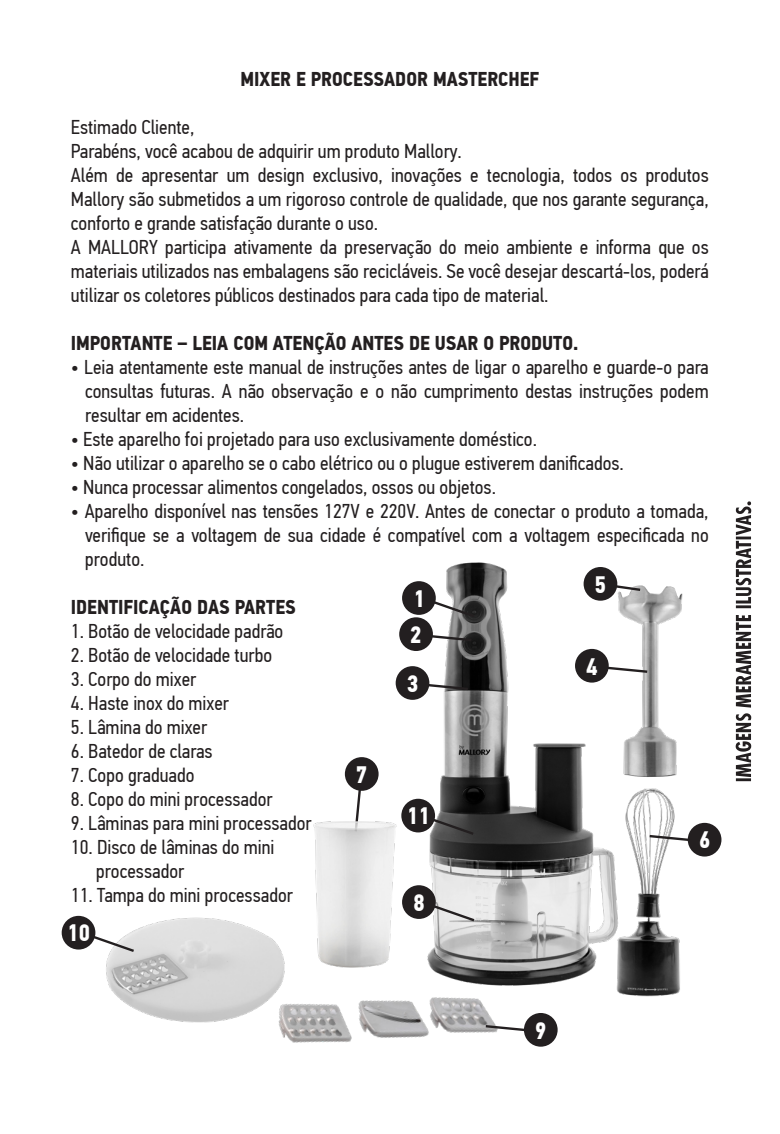
<style>
.page{position:relative;width:780px;height:1134px;background:#fff}
.page>*{position:absolute;margin:0;border:0;box-sizing:border-box;transform-origin:0 0}
.t1{font:700 23.75px "PF Din Text Cond Pro";color:#fff}
.PARAGRAFO_MANUAL_COM{font:20px/24px "PF Din Text Cond Pro";color:#231f20;text-align:justify}
.PARAGRAFO_MANUAL{font:20px/24px "PF Din Text Cond Pro";color:#231f20;text-align:justify}
.DESTAQUE_MANUAL{font:20px "PF Din Text Cond Pro";color:#231f20}
.DESTAQUE_MANUAL-2{font:700 20px "PF Din Text Cond Pro";color:#231f20}
</style>
<div class="page">
<img style="left:404px;top:562px;width:202px;height:424px">
<svg style="left:735px;top:501px;width:16px;height:280px"></svg>
<img style="left:603px;top:797px;width:92px;height:200px">
<img style="left:597px;top:568px;width:86px;height:229px">
<img style="left:281px;top:945px;width:231px;height:98px">
<img style="left:93px;top:917px;width:206px;height:116px">
<div style="left:402px;top:581px;width:34px;height:34px;background:#231f20;border-radius:50%"></div>
<svg style="left:422px;top:596px;width:55px;height:23px"></svg>
<div style="left:402px;top:885px;width:34px;height:34px;background:#231f20;border-radius:50%"></div>
<svg style="left:422px;top:900px;width:55px;height:23px"></svg>
<svg style="left:82px;top:931px;width:55px;height:23px"></svg>
<div style="left:62px;top:916px;width:33px;height:33px;background:#231f20;border-radius:50%"></div>
<svg style="left:421px;top:814px;width:55px;height:23px"></svg>
<div style="left:401px;top:799px;width:34px;height:33px;background:#231f20;border-radius:50%"></div>
<div style="left:399px;top:617px;width:34px;height:34px;background:#231f20;border-radius:50%"></div>
<svg style="left:430px;top:633px;width:44px;height:10px"></svg>
<div style="left:395px;top:666px;width:34px;height:34px;background:#231f20;border-radius:50%"></div>
<svg style="left:427px;top:682px;width:43px;height:9px"></svg>
<div style="left:575px;top:649px;width:33px;height:34px;background:#231f20;border-radius:50%"></div>
<svg style="left:606px;top:664px;width:43px;height:10px"></svg>
<svg style="left:354px;top:789px;width:7px;height:24px"></svg>
<div style="left:345px;top:757px;width:33px;height:34px;background:#231f20;border-radius:50%"></div>
<div style="left:687px;top:823px;width:34px;height:33px;background:#231f20;border-radius:50%"></div>
<svg style="left:647px;top:833px;width:42px;height:10px"></svg>
<div style="left:524px;top:1013px;width:33px;height:34px;background:#231f20;border-radius:50%"></div>
<svg style="left:483px;top:1023px;width:43px;height:10px"></svg>
<div style="left:583px;top:567px;width:34px;height:34px;background:#231f20;border-radius:50%"></div>
<svg style="left:615px;top:582px;width:27px;height:10px"></svg>
<img style="left:297px;top:813px;width:114px;height:165px">
<p class="DESTAQUE_MANUAL-2" style="left:240px;top:67px;width:300px">MIXER E PROCESSADOR MASTERCHEF</p>
<p class="PARAGRAFO_MANUAL" style="left:71px;top:115px;width:125px">Estimado Cliente,</p>
<p class="PARAGRAFO_MANUAL" style="left:71px;top:139px;width:392px">Parabéns, você acabou de adquirir um produto Mallory.</p>
<p class="PARAGRAFO_MANUAL" style="left:71px;top:163px;width:639px">Além de apresentar um design exclusivo, inovações e tecnologia, todos os produtos Mallory são submetidos a um rigoroso controle de qualidade, que nos garante segurança, conforto e grande satisfação durante o uso.</p>
<p class="PARAGRAFO_MANUAL" style="left:71px;top:235px;width:639px">A MALLORY participa ativamente da preservação do meio ambiente e informa que os materiais utilizados nas embalagens são recicláveis. Se você desejar descartá-los, poderá utilizar os coletores públicos destinados para cada tipo de material.</p>
<p class="DESTAQUE_MANUAL-2" style="left:71px;top:331px;width:509px">IMPORTANTE – LEIA COM ATENÇÃO ANTES DE USAR O PRODUTO.</p>
<p class="PARAGRAFO_MANUAL_COM" style="left:85px;top:355px;width:625px;text-indent:-14px">• Leia atentamente este manual de instruções antes de ligar o aparelho e guarde-o para consultas futuras. A não observação e o não cumprimento destas instruções podem resultar em acidentes.</p>
<p class="PARAGRAFO_MANUAL_COM" style="left:71px;top:427px;width:467px">• Este aparelho foi projetado para uso exclusivamente doméstico.</p>
<p class="PARAGRAFO_MANUAL_COM" style="left:71px;top:451px;width:554px">• Não utilizar o aparelho se o cabo elétrico ou o plugue estiverem danificados.</p>
<p class="PARAGRAFO_MANUAL_COM" style="left:71px;top:475px;width:426px">• Nunca processar alimentos congelados, ossos ou objetos.</p>
<p class="PARAGRAFO_MANUAL_COM" style="left:85px;top:499px;width:625px;text-indent:-14px">• Aparelho disponível nas tensões 127V e 220V. Antes de conectar o produto a tomada, verifique se a voltagem de sua cidade é compatível com a voltagem especificada no produto.</p>
<p class="DESTAQUE_MANUAL-2" style="left:71px;top:595px;width:226px">IDENTIFICAÇÃO DAS PARTES</p>
<p class="DESTAQUE_MANUAL" style="left:71px;top:619px;width:214px">1. Botão de velocidade padrão</p>
<p class="DESTAQUE_MANUAL" style="left:71px;top:643px;width:203px">2. Botão de velocidade turbo</p>
<p class="DESTAQUE_MANUAL" style="left:71px;top:667px;width:127px">3. Corpo do mixer</p>
<p class="DESTAQUE_MANUAL" style="left:71px;top:691px;width:160px">4. Haste inox do mixer</p>
<p class="DESTAQUE_MANUAL" style="left:71px;top:715px;width:138px">5. Lâmina do mixer</p>
<p class="DESTAQUE_MANUAL" style="left:71px;top:739px;width:143px">6. Batedor de claras</p>
<p class="DESTAQUE_MANUAL" style="left:71px;top:763px;width:125px">7. Copo graduado</p>
<p class="DESTAQUE_MANUAL" style="left:71px;top:787px;width:203px">8. Copo do mini processador</p>
<p class="DESTAQUE_MANUAL" style="left:71px;top:811px;width:242px">9. Lâminas para mini processador</p>
<p class="DESTAQUE_MANUAL" style="left:71px;top:835px;width:205px">10. Disco de lâminas do mini</p>
<p class="DESTAQUE_MANUAL" style="left:96px;top:859px;width:90px">processador</p>
<p class="DESTAQUE_MANUAL" style="left:71px;top:883px;width:223px">11. Tampa do mini processador</p>
<p class="t1" style="left:594px;top:570px;width:13px">5</p>
<p class="t1" style="left:413px;top:584px;width:13px">1</p>
<p class="t1" style="left:410px;top:620px;width:13px">2</p>
<p class="t1" style="left:406px;top:669px;width:13px">3</p>
<p class="t1" style="left:586px;top:652px;width:13px">4</p>
<p class="t1" style="left:356px;top:760px;width:13px">7</p>
<p class="t1" style="left:406px;top:802px;width:25px">11</p>
<p class="t1" style="left:698px;top:826px;width:13px">6</p>
<p class="t1" style="left:413px;top:888px;width:13px">8</p>
<p class="t1" style="left:67px;top:919px;width:25px">10</p>
<p class="t1" style="left:535px;top:1016px;width:13px">9</p>
</div>
